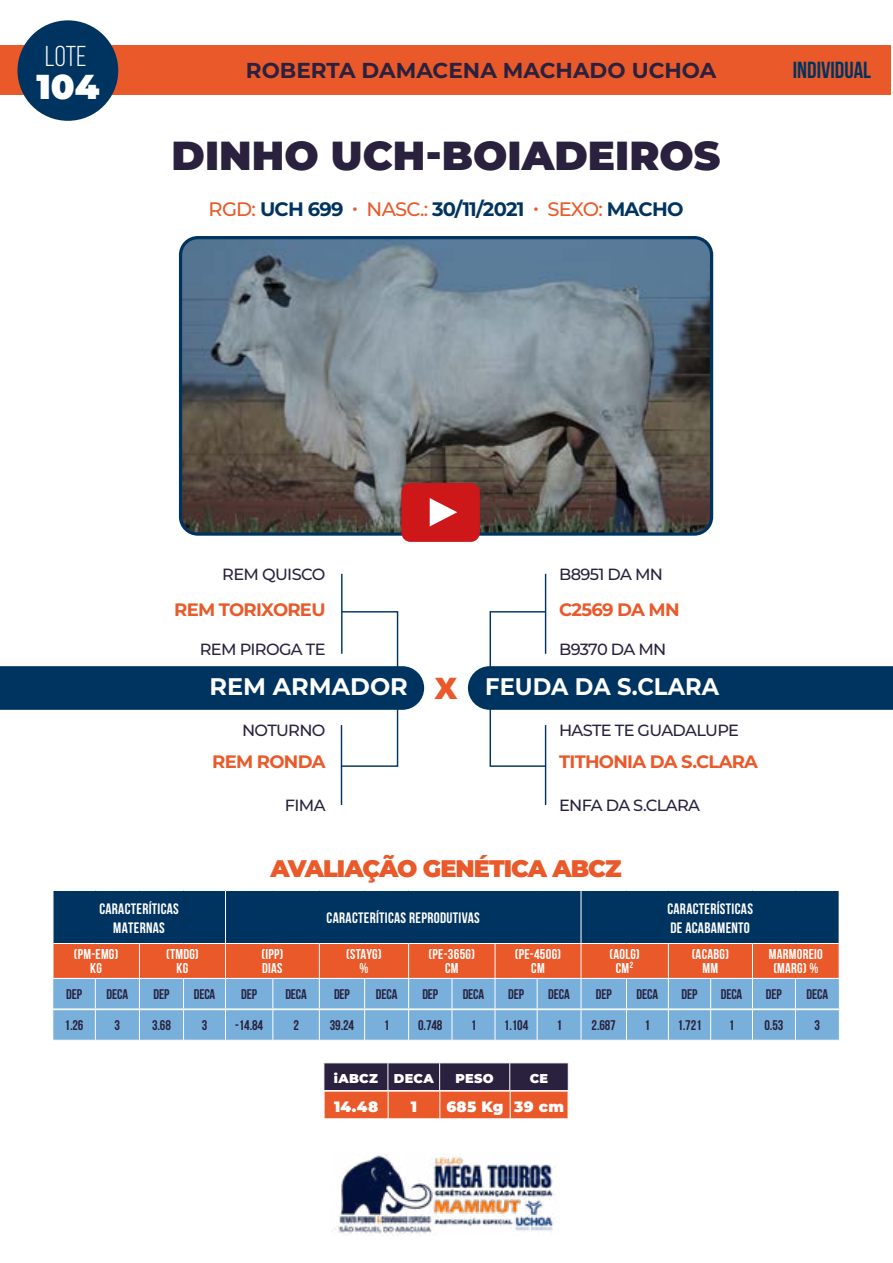
<style>
.page{position:relative;width:893px;height:1263px;background:#fff}
.page>*{position:absolute;margin:0;border:0;box-sizing:border-box;transform-origin:0 0}
.t1{font:900 40.5px "Montserrat";color:#29213e}
.t2{font:900 34.5px "Montserrat";color:#fff}
.t3{font:28.65px "Bebas Neue";color:#fff}
.t4{font:900 24px "Montserrat";letter-spacing:-.04em;color:#ea5929}
.t5{font:700 24px "Montserrat";color:#fff;scale:.94 1}
.t6{font:700 24px "Montserrat";color:#fff}
.t7{font:700 23.25px "Bebas Neue";color:#003460}
.t8{font:700 21.6px "Montserrat";color:#29213e}
.t9{font:700 19.5px "Montserrat";letter-spacing:-.04em;color:#003460}
.t10{font:700 18px "Montserrat";letter-spacing:-.04em;color:#ea5929}
.t11{font:500 16.2px "Montserrat";letter-spacing:-.04em;color:#29213e}
.t12{font:700 15.15px/18.1px "Bebas Neue";letter-spacing:.02em;color:#fff;text-align:center}
.t13{font:900 15px "Montserrat";letter-spacing:.02em;color:#fff}
.t14{font:700 14.25px/14.2px "Bebas Neue";letter-spacing:.02em;color:#fff;text-align:center}
.t15{font:700 13.95px "Bebas Neue";letter-spacing:-.01em;color:#29213e}
.t16{font:900 12.9px "Montserrat";letter-spacing:.02em;color:#fff}
.s1{font-weight:500;color:#ea5929}
.s2{font-family:"Arial";font-weight:900;font-size:29.55px;color:#ea5929}
</style>
<div class="page">
<div style="left:1px;top:45px;width:890px;height:49px;background:#ea5929"></div>
<div style="left:17px;top:20px;width:101px;height:101px;background:#003460;border-radius:50%"></div>
<img style="left:331px;top:1155px;width:224px;height:79px">
<svg style="left:52px;top:890px;width:788px;height:150px;background:#6d7389"></svg>
<hr style="left:52px;top:1009px;width:43px;height:1px;background:#fff">
<hr style="left:52px;top:1010px;width:1px;height:30px;background:#fff">
<hr style="left:95px;top:1009px;width:44px;height:1px;background:#fff">
<hr style="left:95px;top:1010px;width:1px;height:30px;background:#fff">
<hr style="left:139px;top:1009px;width:45px;height:1px;background:#fff">
<hr style="left:139px;top:1010px;width:1px;height:30px;background:#fff">
<hr style="left:184px;top:1009px;width:41px;height:1px;background:#fff">
<hr style="left:183px;top:1010px;width:1px;height:30px;background:#fff">
<hr style="left:225px;top:1009px;width:48px;height:1px;background:#fff">
<hr style="left:225px;top:1010px;width:1px;height:30px;background:#fff">
<hr style="left:273px;top:1009px;width:46px;height:1px;background:#fff">
<hr style="left:272px;top:1010px;width:1px;height:30px;background:#fff">
<hr style="left:319px;top:1009px;width:46px;height:1px;background:#fff">
<hr style="left:319px;top:1010px;width:1px;height:30px;background:#fff">
<hr style="left:365px;top:1009px;width:44px;height:1px;background:#fff">
<hr style="left:364px;top:1010px;width:1px;height:30px;background:#fff">
<hr style="left:409px;top:1009px;width:43px;height:1px;background:#fff">
<hr style="left:408px;top:1010px;width:1px;height:30px;background:#fff">
<hr style="left:452px;top:1009px;width:43px;height:1px;background:#fff">
<hr style="left:452px;top:1010px;width:1px;height:30px;background:#fff">
<hr style="left:495px;top:1009px;width:42px;height:1px;background:#fff">
<hr style="left:495px;top:1010px;width:1px;height:30px;background:#fff">
<hr style="left:537px;top:1009px;width:44px;height:1px;background:#fff">
<hr style="left:537px;top:1010px;width:1px;height:30px;background:#fff">
<hr style="left:581px;top:1009px;width:45px;height:1px;background:#fff">
<hr style="left:581px;top:1010px;width:1px;height:30px;background:#fff">
<hr style="left:626px;top:1009px;width:42px;height:1px;background:#fff">
<hr style="left:626px;top:1010px;width:1px;height:30px;background:#fff">
<hr style="left:668px;top:1009px;width:43px;height:1px;background:#fff">
<hr style="left:668px;top:1010px;width:1px;height:30px;background:#fff">
<hr style="left:711px;top:1009px;width:41px;height:1px;background:#fff">
<hr style="left:710px;top:1010px;width:1px;height:30px;background:#fff">
<hr style="left:752px;top:1009px;width:43px;height:1px;background:#fff">
<hr style="left:752px;top:1010px;width:1px;height:30px;background:#fff">
<hr style="left:795px;top:1009px;width:45px;height:1px;background:#fff">
<hr style="left:795px;top:1010px;width:1px;height:30px;background:#fff">
<hr style="left:839px;top:1010px;width:1px;height:30px;background:#fff">
<svg style="left:324px;top:1063px;width:245px;height:56px;background:#904940"></svg>
<hr style="left:324px;top:1118px;width:64px;height:1px;background:#fff">
<div style="left:490px;top:611px;width:56px;height:156px;border:1px solid #003460"></div>
<div style="left:341px;top:611px;width:57px;height:156px;border:1px solid #003460"></div>
<hr style="left:341px;top:574px;width:1px;height:80px;background:#003460">
<hr style="left:341px;top:725px;width:1px;height:80px;background:#003460">
<hr style="left:545px;top:574px;width:1px;height:80px;background:#003460">
<hr style="left:545px;top:725px;width:1px;height:80px;background:#003460">
<div style="left:0;top:666px;width:424px;height:44px;background:#003460"></div>
<div style="left:468px;top:666px;width:425px;height:44px;background:#003460"></div>
<img style="left:183px;top:240px;width:526px;height:292px">
<div style="left:179px;top:236px;width:534px;height:300px;border:3px solid #003460;border-radius:17px"></div>
<div style="left:401px;top:483px;width:79px;height:59px;background:#cd1719;border-radius:9px"></div>
<svg style="left:429px;top:498px;width:28px;height:28px"></svg>
<h3 class="t3" style="left:45px;top:41px;width:43px">Lote</h3>
<h2 class="t2" style="left:36px;top:61px;width:64px">104</h2>
<h3 class="t8" style="left:246px;top:54px;width:472px">ROBERTA DAMACENA MACHADO UCHOA</h3>
<h1 class="t1" style="left:172px;top:125px;width:550px">DINHO UCH-BOIADEIROS</h1>
<h3 class="t9" style="left:209px;top:195px;width:476px"><span class="s1">RGD:</span> UCH 699 <span class="s1">• NASC.:</span> 30/11/2021 <span class="s1">• SEXO:</span> MACHO</h3>
<h3 class="t7" style="left:793px;top:57px;width:80px">INDIVIDUAL</h3>
<p class="t11" style="left:222px;top:563px;width:105px">REM QUISCO</p>
<p class="t11" style="left:559px;top:563px;width:105px">B8951 DA MN</p>
<p class="t10" style="left:174px;top:597px;width:153px">REM TORIXOREU</p>
<p class="t10" style="left:559px;top:597px;width:122px">C2569 DA MN</p>
<p class="t11" style="left:200px;top:638px;width:127px">REM PIROGA TE</p>
<p class="t11" style="left:559px;top:638px;width:109px">B9370 DA MN</p>
<h3 class="t6" style="left:209px;top:669px;width:250px">REM ARMADOR <span class="s2">X</span></h3>
<h3 class="t5" style="left:485px;top:669px;width:250px">FEUDA DA S.CLARA</h3>
<p class="t11" style="left:242px;top:718px;width:85px">NOTURNO</p>
<p class="t11" style="left:559px;top:718px;width:181px">HASTE TE GUADALUPE</p>
<p class="t10" style="left:212px;top:749px;width:115px">REM RONDA</p>
<p class="t10" style="left:559px;top:749px;width:201px">TITHONIA DA S.CLARA</p>
<p class="t11" style="left:285px;top:794px;width:42px">FIMA</p>
<p class="t11" style="left:559px;top:794px;width:142px">ENFA DA S.CLARA</p>
<h3 class="t4" style="left:270px;top:850px;width:353px">AVALIAÇÃO GENÉTICA ABCZ</h3>
<p class="t12" style="left:99px;top:900px;width:81px">CARACTERÍTICAS<br>MATERNAS</p>
<p class="t12" style="left:327px;top:909px;width:155px">CARACTERÍTICAS REPRODUTIVAS</p>
<p class="t12" style="left:667px;top:900px;width:87px;text-align:left">CARACTERÍSTICAS<br>DE ACABAMENTO</p>
<p class="t14" style="left:74px;top:947px;width:46px">(PM-EMG)<br>KG</p>
<p class="t14" style="left:166px;top:947px;width:34px">(TMDG)<br>KG</p>
<p class="t14" style="left:261px;top:947px;width:23px;text-align:left">(IPP)<br>DIAS</p>
<p class="t14" style="left:346px;top:947px;width:37px">(STAYG) %</p>
<p class="t14" style="left:429px;top:947px;width:48px">(PE-365G)<br>CM</p>
<p class="t14" style="left:515px;top:947px;width:48px">(PE-450G)<br>CM</p>
<p class="t14" style="left:609px;top:947px;width:32px">(AOLG)<br>CM²</p>
<p class="t14" style="left:692px;top:947px;width:39px">(ACABG)<br>MM</p>
<p class="t14" style="left:769px;top:947px;width:56px">MARMOREIO (MARG) %</p>
<p class="t15" style="left:66px;top:986px;width:17px">DEP</p>
<p class="t15" style="left:107px;top:986px;width:23px">DECA</p>
<p class="t15" style="left:154px;top:986px;width:17px">DEP</p>
<p class="t15" style="left:194px;top:986px;width:23px">DECA</p>
<p class="t15" style="left:241px;top:986px;width:17px">DEP</p>
<p class="t15" style="left:285px;top:986px;width:23px">DECA</p>
<p class="t15" style="left:334px;top:986px;width:17px">DEP</p>
<p class="t15" style="left:376px;top:986px;width:23px">DECA</p>
<p class="t15" style="left:422px;top:986px;width:17px">DEP</p>
<p class="t15" style="left:463px;top:986px;width:23px">DECA</p>
<p class="t15" style="left:508px;top:986px;width:17px">DEP</p>
<p class="t15" style="left:548px;top:986px;width:23px">DECA</p>
<p class="t15" style="left:596px;top:986px;width:17px">DEP</p>
<p class="t15" style="left:637px;top:986px;width:23px">DECA</p>
<p class="t15" style="left:681px;top:986px;width:17px">DEP</p>
<p class="t15" style="left:721px;top:986px;width:23px">DECA</p>
<p class="t15" style="left:766px;top:986px;width:17px">DEP</p>
<p class="t15" style="left:807px;top:986px;width:23px">DECA</p>
<p class="t15" style="left:65px;top:1018px;width:20px">1.26</p>
<p class="t15" style="left:115px;top:1018px;width:7px">3</p>
<p class="t15" style="left:152px;top:1018px;width:20px">3.68</p>
<p class="t15" style="left:202px;top:1018px;width:7px">3</p>
<p class="t15" style="left:235px;top:1018px;width:29px">-14.84</p>
<p class="t15" style="left:293px;top:1018px;width:7px">2</p>
<p class="t15" style="left:330px;top:1018px;width:26px">39.24</p>
<p class="t15" style="left:384px;top:1018px;width:7px">1</p>
<p class="t15" style="left:418px;top:1018px;width:26px">0.748</p>
<p class="t15" style="left:471px;top:1018px;width:7px">1</p>
<p class="t15" style="left:504px;top:1018px;width:26px">1.104</p>
<p class="t15" style="left:556px;top:1018px;width:7px">1</p>
<p class="t15" style="left:592px;top:1018px;width:26px">2.687</p>
<p class="t15" style="left:645px;top:1018px;width:7px">1</p>
<p class="t15" style="left:677px;top:1018px;width:26px">1.721</p>
<p class="t15" style="left:729px;top:1018px;width:7px">1</p>
<p class="t15" style="left:764px;top:1018px;width:20px">0.53</p>
<p class="t15" style="left:815px;top:1018px;width:7px">3</p>
<p class="t16" style="left:334px;top:1069px;width:45px">iABCZ</p>
<p class="t16" style="left:394px;top:1069px;width:41px">DECA</p>
<p class="t16" style="left:456px;top:1069px;width:40px">PESO</p>
<p class="t16" style="left:530px;top:1069px;width:20px">CE</p>
<p class="t13" style="left:334px;top:1095px;width:46px">14.48</p>
<p class="t13" style="left:411px;top:1095px;width:8px">1</p>
<p class="t13" style="left:446px;top:1095px;width:119px">685 Kg 39 cm</p>
</div>
